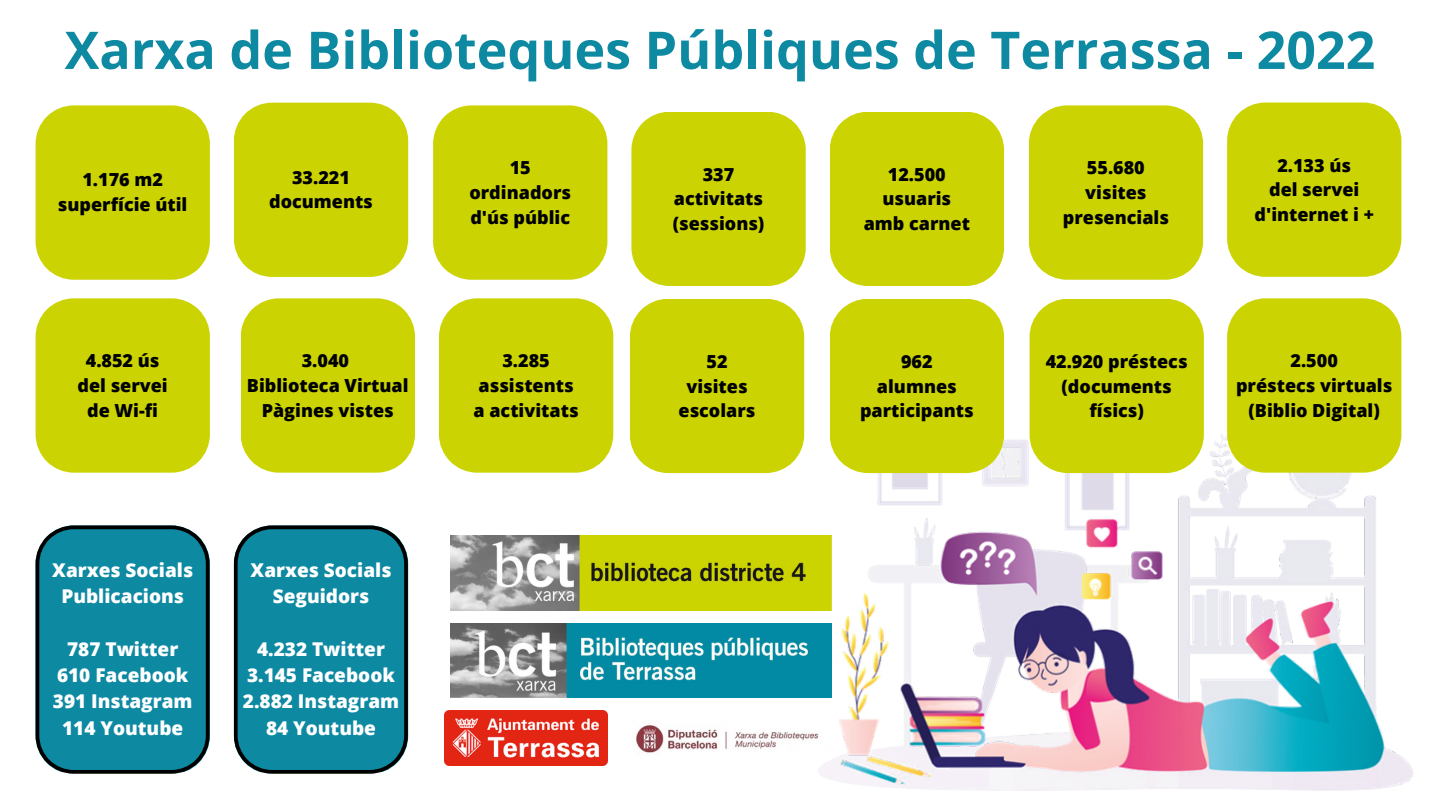
<style>
.page{position:relative;width:1440px;height:810px;background:#fff}
.page>*{position:absolute;margin:0;border:0;box-sizing:border-box;transform-origin:0 0}
.t1{font:700 52px "Open Sans";color:#0e89a2}
.t2{font:800 19px/26.2px "Open Sans";color:#fff;text-align:center}
.t3{font:800 18px/24.8px "Open Sans";color:#000;text-align:center}
</style>
<div class="page">
<img style="left:450px;top:623px;width:340px;height:75px">
<img style="left:790px;top:375px;width:624px;height:416px">
<img style="left:636px;top:721px;width:193px;height:34px">
<img style="left:445px;top:710px;width:163px;height:56px">
<div style="left:36px;top:105px;width:174px;height:175px;background:#cbd402"></div>
<div style="left:433px;top:105px;width:174px;height:175px;background:#cbd402"></div>
<svg style="left:631px;top:112px;width:175px;height:174px;background:#cdd60f"></svg>
<div style="left:1029px;top:105px;width:174px;height:175px;background:#cbd402"></div>
<div style="left:1227px;top:103px;width:174px;height:174px;background:#cbd402"></div>
<div style="left:234px;top:103px;width:174px;height:174px;background:#cbd402"></div>
<div style="left:830px;top:112px;width:174px;height:174px;background:#cbd402"></div>
<img style="left:450px;top:535px;width:382px;height:76px">
<div style="left:1030px;top:299px;width:174px;height:174px;background:#cbd402"></div>
<div style="left:36px;top:298px;width:174px;height:175px;background:#cbd402"></div>
<div style="left:630px;top:299px;width:174px;height:174px;background:#cbd402"></div>
<div style="left:830px;top:299px;width:174px;height:174px;background:#cbd402"></div>
<div style="left:439px;top:298px;width:174px;height:175px;background:#cbd402"></div>
<div style="left:241px;top:298px;width:174px;height:175px;background:#cbd402"></div>
<div style="left:1227px;top:298px;width:174px;height:175px;background:#cbd402"></div>
<svg style="left:234px;top:525px;width:174px;height:249px;background:#148399"></svg>
<svg style="left:36px;top:525px;width:174px;height:249px;background:#148399"></svg>
<h1 class="t1" style="left:65px;top:13px;width:1312px">Xarxa de Biblioteques Públiques de Terrassa - 2022</h1>
<p class="t3" style="left:58px;top:167px;width:131px">1.176 m2 superfície útil</p>
<p class="t3" style="left:469px;top:155px;width:103px">15 ordinadors d'ús públic</p>
<p class="t3" style="left:673px;top:161px;width:93px">337 activitats (sessions)</p>
<p class="t3" style="left:1063px;top:155px;width:108px">55.680 visites presencials</p>
<p class="t3" style="left:1255px;top:152px;width:121px">2.133 ús<br>del servei d'internet i +</p>
<p class="t3" style="left:269px;top:164px;width:105px">33.221 documents</p>
<p class="t3" style="left:864px;top:161px;width:108px">12.500 usuaris amb carnet</p>
<p class="t3" style="left:78px;top:348px;width:92px">4.852 ús del servei de Wi-fi</p>
<p class="t3" style="left:679px;top:348px;width:78px">52 visites escolars</p>
<p class="t3" style="left:860px;top:348px;width:115px">962 alumnes participants</p>
<p class="t3" style="left:1046px;top:348px;width:143px">42.920 préstecs (documents físics)</p>
<p class="t3" style="left:247px;top:348px;width:163px">3.040<br>Biblioteca Virtual<br>Pàgines vistes</p>
<p class="t3" style="left:1236px;top:348px;width:158px">2.500<br>préstecs virtuals (Biblio Digital)</p>
<p class="t3" style="left:474px;top:348px;width:107px">3.285 assistents a activitats</p>
<p class="t2" style="left:52px;top:557px;width:142px">Xarxes Socials<br>Publicacions</p>
<p class="t2" style="left:53px;top:636px;width:141px">787 Twitter<br>610 Facebook<br>391 Instagram<br>114 Youtube</p>
<p class="t2" style="left:251px;top:557px;width:142px">Xarxes Socials<br>Seguidors</p>
<p class="t2" style="left:243px;top:636px;width:158px">4.232 Twitter<br>3.145 Facebook<br>2.882 Instagram<br>84 Youtube</p>
</div>
